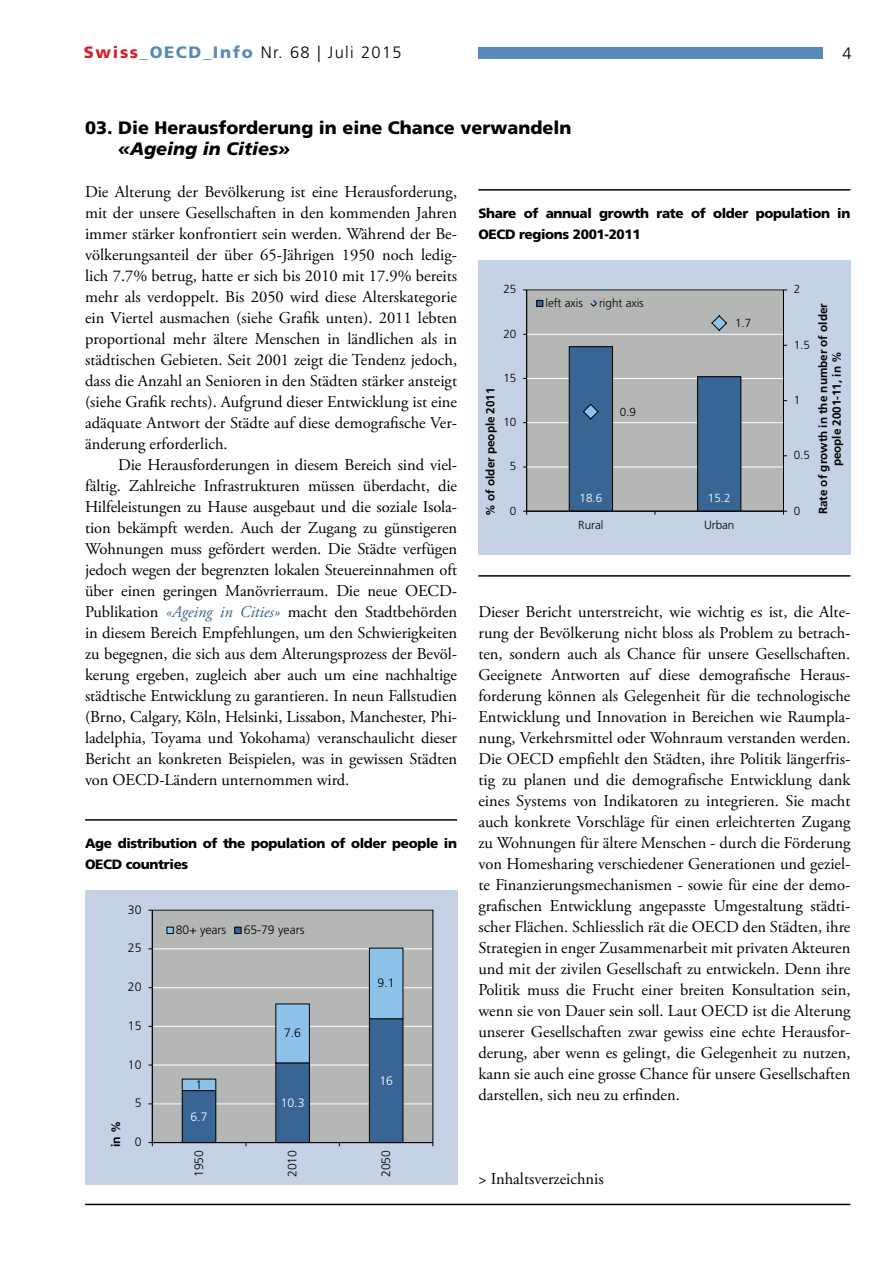
<style>
.page{position:relative;width:893px;height:1263px;background:#fff}
.page>*{position:absolute;margin:0;border:0;box-sizing:border-box;transform-origin:0 0}
.t1{font:900 18px "Frutiger LT Pro";color:#000}
.t2{font:italic 900 18px "Frutiger LT Pro";color:#000}
.t3{font:16.5px/21px "Adobe Garamond Pro";color:#000;text-align:justify}
.t4{font:300 16.5px "Frutiger LT Pro";letter-spacing:.08em;color:#000}
.t5{font:900 13.5px/21px "Frutiger LT Pro";letter-spacing:-.025em;color:#000}
.t6{font:300 12.15px "Frutiger LT Pro";letter-spacing:-.005em;color:#000}
.t7{font:300 12.15px "Frutiger LT Pro";color:#fff}
.t8{font:700 12.15px "Frutiger LT Pro";color:#000}
.t9{font:700 11.7px/13.8px "Frutiger LT Pro";color:#000;text-align:center}
.t10{font:300 11.7px "Frutiger LT Pro";letter-spacing:-.005em;color:#000}
.t11{font:300 11.7px "Frutiger LT Pro";color:#fff}
.s1{font-weight:900;color:#d2232a}
.s2{font-weight:900;color:#598aba}
.s3{font-style:italic;color:#3d6285}
</style>
<div class="page">
<div style="left:478px;top:47px;width:345px;height:12px;background:#598aba"></div>
<hr style="left:85px;top:1204px;width:765px;height:1px;background:#000">
<div style="left:478px;top:260px;width:372px;height:294px;background:#c5d1e4"></div>
<div style="left:527px;top:290px;width:256px;height:221px;background:#b5b7b7"></div>
<hr style="left:527px;top:334px;width:256px;height:1px;background:#fff">
<hr style="left:527px;top:378px;width:256px;height:1px;background:#fff">
<hr style="left:527px;top:422px;width:256px;height:1px;background:#fff">
<hr style="left:527px;top:467px;width:256px;height:1px;background:#fff">
<div style="left:569px;top:347px;width:43px;height:164px;background:#396594"></div>
<div style="left:569px;top:346px;width:44px;height:165px;border:1px solid #000"></div>
<div style="left:698px;top:377px;width:43px;height:134px;background:#396594"></div>
<div style="left:697px;top:377px;width:44px;height:134px;border:1px solid #000"></div>
<hr style="left:783px;top:290px;width:1px;height:221px;background:#000">
<hr style="left:526px;top:290px;width:1px;height:221px;background:#000">
<hr style="left:527px;top:511px;width:256px;height:1px;background:#000">
<svg style="left:583px;top:404px;width:15px;height:15px"></svg>
<svg style="left:711px;top:315px;width:16px;height:16px"></svg>
<div style="left:537px;top:300px;width:6px;height:7px;border:1px solid #000"></div>
<svg style="left:590px;top:300px;width:7px;height:7px"></svg>
<hr style="left:478px;top:575px;width:372px;height:2px;background:#000">
<hr style="left:478px;top:189px;width:372px;height:2px;background:#000">
<div style="left:85px;top:890px;width:372px;height:294px;background:#c5d1e4"></div>
<div style="left:152px;top:910px;width:281px;height:232px;background:#b5b7b7"></div>
<hr style="left:152px;top:948px;width:281px;height:1px;background:#fff">
<hr style="left:152px;top:987px;width:281px;height:1px;background:#fff">
<hr style="left:152px;top:1026px;width:281px;height:1px;background:#fff">
<hr style="left:152px;top:1065px;width:281px;height:1px;background:#fff">
<hr style="left:152px;top:1103px;width:281px;height:1px;background:#fff">
<div style="left:182px;top:1090px;width:34px;height:52px;background:#396594"></div>
<div style="left:182px;top:1090px;width:34px;height:53px;border:1px solid #000"></div>
<div style="left:276px;top:1063px;width:33px;height:79px;background:#396594"></div>
<div style="left:276px;top:1063px;width:34px;height:80px;border:1px solid #000"></div>
<div style="left:369px;top:1019px;width:34px;height:123px;background:#396594"></div>
<div style="left:369px;top:1018px;width:34px;height:125px;border:1px solid #000"></div>
<div style="left:182px;top:1079px;width:34px;height:11px;background:#8dc3ea"></div>
<div style="left:182px;top:1079px;width:34px;height:12px;border:1px solid #000"></div>
<div style="left:276px;top:1004px;width:33px;height:59px;background:#8dc3ea"></div>
<div style="left:276px;top:1004px;width:34px;height:59px;border:1px solid #000"></div>
<div style="left:369px;top:948px;width:34px;height:71px;background:#8dc3ea"></div>
<div style="left:369px;top:948px;width:34px;height:71px;border:1px solid #000"></div>
<hr style="left:152px;top:910px;width:1px;height:232px;background:#000">
<hr style="left:152px;top:1142px;width:281px;height:1px;background:#000">
<svg style="left:148px;top:1142px;width:5px;height:4px"></svg>
<div style="left:167px;top:927px;width:6px;height:7px;border:1px solid #000"></div>
<div style="left:235px;top:927px;width:6px;height:7px;border:1px solid #000"></div>
<hr style="left:85px;top:819px;width:372px;height:2px;background:#000">
<p class="t4" style="left:84px;top:43px;width:319px"><span class="s1">Swiss</span><span class="s2">_OECD_Info</span> Nr. 68 | Juli 2015</p>
<p class="t4" style="left:842px;top:43px;width:11px">4</p>
<p class="t1" style="left:85px;top:117px;width:488px">03. Die Herausforderung in eine Chance verwandeln</p>
<p class="t2" style="left:118px;top:138px;width:174px">«Ageing in Cities»</p>
<p class="t3" style="left:85px;top:182px;width:374px">Die Alterung der Bevölkerung ist eine Herausforderung, mit der unsere Gesellschaften in den kommenden Jahren immer stärker konfrontiert sein werden. Während der Be&shy;völkerungsanteil der über 65-Jährigen 1950 noch ledig&shy;lich 7.7% betrug, hatte er sich bis 2010 mit 17.9% bereits mehr als verdoppelt. Bis 2050 wird diese Alterskategorie ein Viertel ausmachen (siehe Grafik unten). 2011 lebten proportional mehr ältere Menschen in ländlichen als in städtischen Gebieten. Seit 2001 zeigt die Tendenz jedoch, dass die Anzahl an Senioren in den Städten stärker ansteigt (siehe Grafik rechts). Aufgrund dieser Entwicklung ist eine adäquate Antwort der Städte auf diese demografische Ver&shy;änderung erforderlich.</p>
<p class="t3" style="left:85px;top:455px;width:374px;text-indent:33px">Die Herausforderungen in diesem Bereich sind viel&shy;fältig. Zahlreiche Infrastrukturen müssen überdacht, die Hilfeleistungen zu Hause ausgebaut und die soziale Isola&shy;tion bekämpft werden. Auch der Zugang zu günstigeren Wohnungen muss gefördert werden. Die Städte verfügen jedoch wegen der begrenzten lokalen Steuereinnahmen oft über einen geringen Manövrierraum. Die neue OECD-Publikation <span class="s3">«Ageing in Cities»</span> macht den Stadtbehörden in diesem Bereich Empfehlungen, um den Schwierigkeiten zu begegnen, die sich aus dem Alterungsprozess der Bevöl&shy;kerung ergeben, zugleich aber auch um eine nachhaltige städtische Entwicklung zu garantieren. In neun Fallstudien (Brno, Calgary, Köln, Helsinki, Lissabon, Manchester, Phi&shy;ladelphia, Toyama und Yokohama) veranschaulicht dieser Bericht an konkreten Beispielen, was in gewissen Städten von OECD-Ländern unternommen wird.</p>
<p class="t5" style="left:85px;top:833px;width:374px">Age distribution of the population of older people in<br>OECD countries</p>
<p class="t6" style="left:128px;top:902px;width:15px">30</p>
<p class="t6" style="left:128px;top:941px;width:15px">25</p>
<p class="t6" style="left:128px;top:980px;width:15px">20</p>
<p class="t6" style="left:128px;top:1019px;width:15px">15</p>
<p class="t6" style="left:128px;top:1057px;width:15px">10</p>
<p class="t8" style="left:109px;top:1147px;width:28px;rotate:-90deg">in %</p>
<p class="t6" style="left:135px;top:1096px;width:8px">5</p>
<p class="t6" style="left:135px;top:1135px;width:8px">0</p>
<p class="t6" style="left:176px;top:922px;width:52px">80+ years</p>
<p class="t6" style="left:244px;top:922px;width:62px">65-79 years</p>
<p class="t6" style="left:196px;top:1078px;width:8px">1</p>
<p class="t7" style="left:190px;top:1109px;width:19px">6.7</p>
<p class="t6" style="left:284px;top:1026px;width:19px">7.6</p>
<p class="t7" style="left:281px;top:1095px;width:25px">10.3</p>
<p class="t6" style="left:378px;top:976px;width:19px">9.1</p>
<p class="t7" style="left:379px;top:1073px;width:15px">16</p>
<p class="t6" style="left:192px;top:1177px;width:29px;rotate:-90deg">1950</p>
<p class="t6" style="left:285px;top:1177px;width:29px;rotate:-90deg">2010</p>
<p class="t6" style="left:379px;top:1177px;width:29px;rotate:-90deg">2050</p>
<p class="t5" style="left:478px;top:203px;width:374px">Share of annual growth rate of older population in<br>OECD regions 2001-2011</p>
<p class="t10" style="left:503px;top:283px;width:14px">25</p>
<p class="t10" style="left:503px;top:327px;width:14px">20</p>
<p class="t9" style="left:483px;top:516px;width:130px;rotate:-90deg">% of older people 2011</p>
<p class="t10" style="left:503px;top:371px;width:14px">15</p>
<p class="t10" style="left:503px;top:415px;width:14px">10</p>
<p class="t10" style="left:510px;top:459px;width:8px">5</p>
<p class="t10" style="left:510px;top:504px;width:8px">0</p>
<p class="t10" style="left:545px;top:296px;width:39px">left axis</p>
<p class="t10" style="left:599px;top:296px;width:46px">right axis</p>
<p class="t10" style="left:620px;top:405px;width:18px">0.9</p>
<p class="t10" style="left:735px;top:316px;width:18px">1.7</p>
<p class="t11" style="left:579px;top:491px;width:24px">18.6</p>
<p class="t11" style="left:708px;top:491px;width:24px">15.2</p>
<p class="t10" style="left:578px;top:518px;width:27px">Rural</p>
<p class="t10" style="left:704px;top:518px;width:32px">Urban</p>
<p class="t10" style="left:794px;top:283px;width:8px">2</p>
<p class="t10" style="left:794px;top:338px;width:18px">1.5</p>
<p class="t10" style="left:794px;top:393px;width:8px">1</p>
<p class="t10" style="left:794px;top:448px;width:18px">0.5</p>
<p class="t10" style="left:794px;top:504px;width:8px">0</p>
<p class="t9" style="left:816px;top:514px;width:213px;rotate:-90deg">Rate of growth in the number of older people 2001-11, in %</p>
<p class="t3" style="left:478px;top:602px;width:374px">Dieser Bericht unterstreicht, wie wichtig es ist, die Alte&shy;rung der Bevölkerung nicht bloss als Problem zu betrach&shy;ten, sondern auch als Chance für unsere Gesellschaften.<br>Geeignete Antworten auf diese demografische Heraus&shy;forderung können als Gelegenheit für die technologische Entwicklung und Innovation in Bereichen wie Raumpla&shy;nung, Verkehrsmittel oder Wohnraum verstanden werden.<br>Die OECD empfiehlt den Städten, ihre Politik längerfris&shy;tig zu planen und die demografische Entwicklung dank eines Systems von Indikatoren zu integrieren. Sie macht auch konkrete Vorschläge für einen erleichterten Zugang zu Wohnungen für ältere Menschen - durch die Förderung von Homesharing verschiedener Generationen und geziel&shy;te Finanzierungsmechanismen - sowie für eine der demo&shy;grafischen Entwicklung angepasste Umgestaltung städti&shy;scher Flächen. Schliesslich rät die OECD den Städten, ihre Strategien in enger Zusammenarbeit mit privaten Akteuren und mit der zivilen Gesellschaft zu entwickeln. Denn ihre Politik muss die Frucht einer breiten Konsultation sein, wenn sie von Dauer sein soll. Laut OECD ist die Alterung unserer Gesellschaften zwar gewiss eine echte Herausfor&shy;derung, aber wenn es gelingt, die Gelegenheit zu nutzen, kann sie auch eine grosse Chance für unsere Gesellschaften darstellen, sich neu zu erfinden.</p>
<p class="t3" style="left:478px;top:1169px;width:127px">&gt; Inhaltsverzeichnis</p>
</div>
